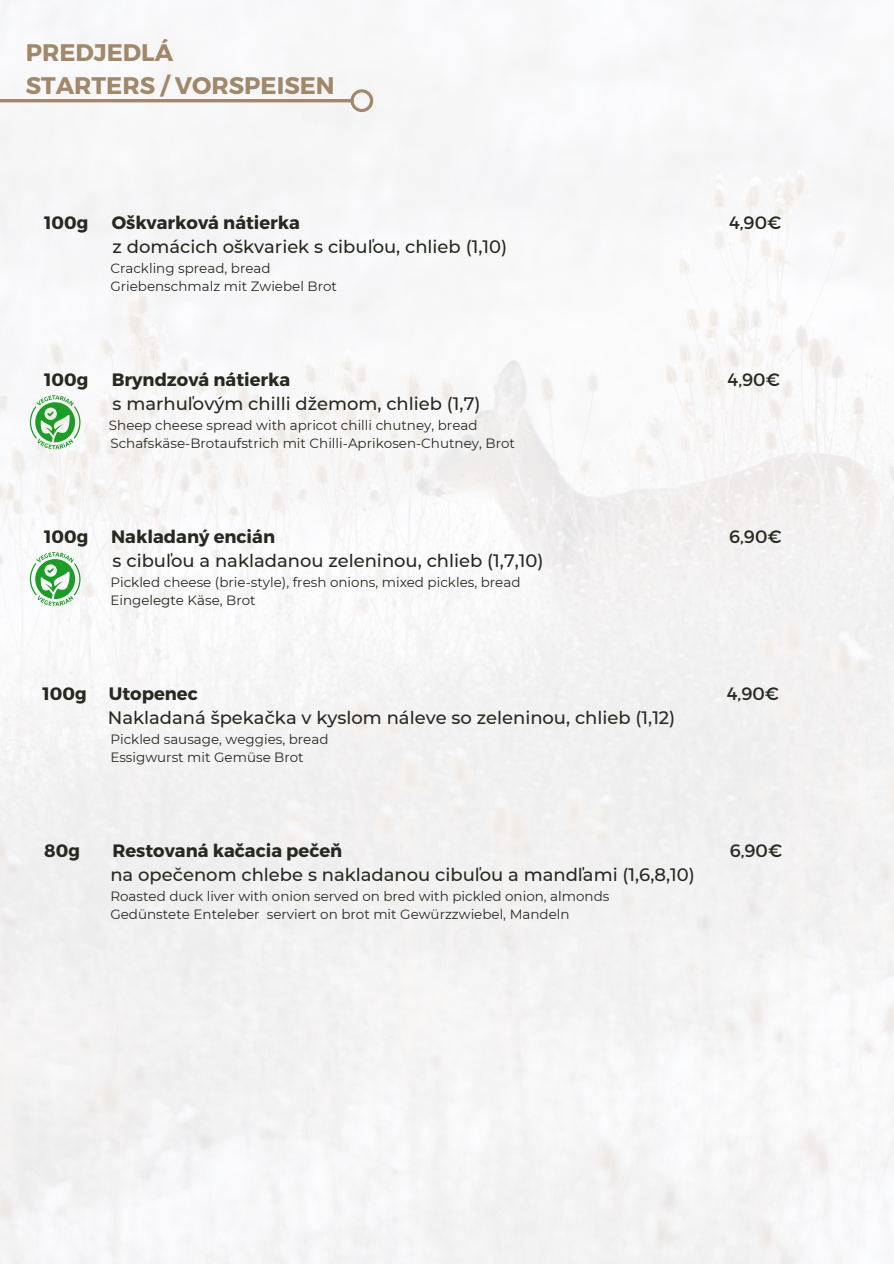
<style>
.page{position:relative;width:894px;height:1264px;background:#fff}
.page>*{position:absolute;margin:0;border:0;box-sizing:border-box;transform-origin:0 0}
.t1{font:700 24px/32.5px "Montserrat";color:#a1886b}
.t2{font:500 18px "Montserrat";color:#262920}
.t3{font:700 18px "Montserrat";color:#262920}
.t4{font:18px "Montserrat";color:#262920}
.t5{font:13.5px "Montserrat";color:#262920}
</style>
<div class="page">
<svg style="left:0;top:89px;width:373px;height:23px"></svg>
<svg style="left:30px;top:552px;width:50px;height:54px"></svg>
<svg style="left:30px;top:395px;width:50px;height:54px"></svg>
<h1 class="t1" style="left:26px;top:35px;width:310px">PREDJEDLÁ<br>STARTERS / VORSPEISEN</h1>
<h2 class="t3" style="left:44px;top:211px;width:46px">100g</h2>
<h2 class="t3" style="left:112px;top:211px;width:190px">Oškvarková nátierka</h2>
<h2 class="t4" style="left:728px;top:211px;width:54px">4,90€</h2>
<h2 class="t2" style="left:113px;top:235px;width:396px">z domácich oškvariek s cibuľou, chlieb (1,10)</h2>
<h2 class="t5" style="left:110px;top:260px;width:162px">Crackling spread, bread</h2>
<p class="t5" style="left:110px;top:278px;width:228px">Griebenschmalz mit Zwiebel Brot</p>
<p class="t3" style="left:44px;top:368px;width:46px">100g</p>
<p class="t3" style="left:112px;top:368px;width:180px">Bryndzová nátierka</p>
<p class="t4" style="left:727px;top:368px;width:54px">4,90€</p>
<p class="t2" style="left:113px;top:392px;width:369px">s marhuľovým chilli džemom, chlieb (1,7)</p>
<p class="t5" style="left:109px;top:417px;width:370px">Sheep cheese spread with apricot chilli chutney, bread</p>
<p class="t5" style="left:110px;top:435px;width:406px">Schafskäse-Brotaufstrich mit Chilli-Aprikosen-Chutney, Brot</p>
<p class="t3" style="left:44px;top:525px;width:46px">100g</p>
<p class="t3" style="left:111px;top:525px;width:165px">Nakladaný encián</p>
<p class="t4" style="left:728px;top:525px;width:54px">6,90€</p>
<p class="t2" style="left:113px;top:549px;width:432px">s cibuľou a nakladanou zeleninou, chlieb (1,7,10)</p>
<p class="t5" style="left:110px;top:574px;width:411px">Pickled cheese (brie-style), fresh onions, mixed pickles, bread</p>
<p class="t5" style="left:110px;top:592px;width:147px">Eingelegte Käse, Brot</p>
<p class="t3" style="left:42px;top:682px;width:157px">100g Utopenec</p>
<p class="t4" style="left:726px;top:682px;width:54px">4,90€</p>
<p class="t2" style="left:108px;top:706px;width:569px">Nakladaná špekačka v kyslom náleve so zeleninou, chlieb (1,12)</p>
<p class="t5" style="left:110px;top:731px;width:219px">Pickled sausage, weggies, bread</p>
<h2 class="t5" style="left:110px;top:749px;width:195px">Essigwurst mit Gemüse Brot</h2>
<h2 class="t3" style="left:44px;top:839px;width:37px">80g</h2>
<h2 class="t3" style="left:112px;top:839px;width:231px">Restovaná kačacia pečeň</h2>
<p class="t4" style="left:729px;top:839px;width:54px">6,90€</p>
<p class="t2" style="left:110px;top:863px;width:585px">na opečenom chlebe s nakladanou cibuľou a mandľami (1,6,8,10)</p>
<p class="t5" style="left:110px;top:888px;width:500px">Roasted duck liver with onion served on bred with pickled onion, almonds</p>
<p class="t5" style="left:110px;top:905px;width:460px">Gedünstete Enteleber serviert on brot mit Gewürzzwiebel, Mandeln</p>
</div>
